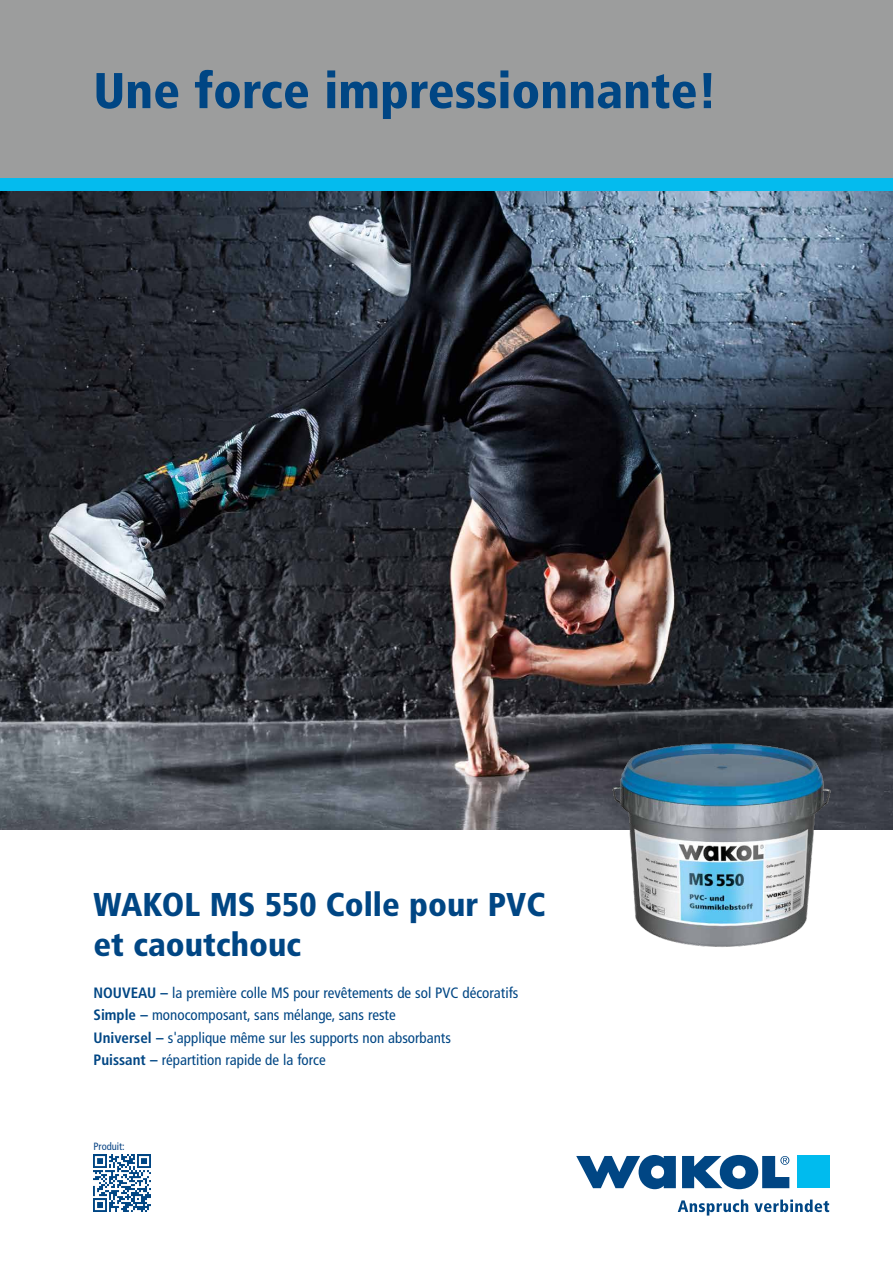
<style>
.page{position:relative;width:893px;height:1263px;background:#fff}
.page>*{position:absolute;margin:0;border:0;box-sizing:border-box;transform-origin:0 0}
.t1{font:900 condensed 50.25px "Frutiger";color:#004684}
.t2{font:900 condensed 33px/40.5px "Frutiger";color:#004684}
.t3{font:condensed 15px/22.5px "Frutiger";color:#004684}
.t4{font:condensed 10.5px "Frutiger";color:#094485}
.s1{font-weight:700}
</style>
<div class="page">
<img style="left:0;top:191px;width:893px;height:638px">
<div style="left:0;top:0;width:893px;height:179px;background:#9c9d9d"></div>
<div style="left:0;top:179px;width:893px;height:12px;background:#04bbee"></div>
<svg style="left:678px;top:1199px;width:70px;height:16px"></svg>
<svg style="left:754px;top:1199px;width:75px;height:13px"></svg>
<svg style="left:576px;top:1155px;width:100px;height:34px"></svg>
<svg style="left:682px;top:1155px;width:107px;height:34px"></svg>
<div style="left:797px;top:1156px;width:32px;height:32px;background:#0be"></div>
<img style="left:606px;top:730px;width:230px;height:217px">
<img style="left:94px;top:1155px;width:57px;height:57px">
<h1 class="t1" style="left:94px;top:60px;width:625px">Une force impressionnante!</h1>
<h2 class="t2" style="left:94px;top:884px;width:453px">WAKOL MS 550 Colle pour PVC et caoutchouc</h2>
<p class="t3" style="left:94px;top:981px;width:426px"><span class="s1">NOUVEAU –</span> la première colle MS pour revêtements de sol PVC décoratifs <span class="s1">Simple –</span> monocomposant, sans mélange, sans reste<br><span class="s1">Universel –</span> s'applique même sur les supports non absorbants<br><span class="s1">Puissant –</span> répartition rapide de la force</p>
<p class="t4" style="left:94px;top:1140px;width:33px">Produit:</p>
</div>
